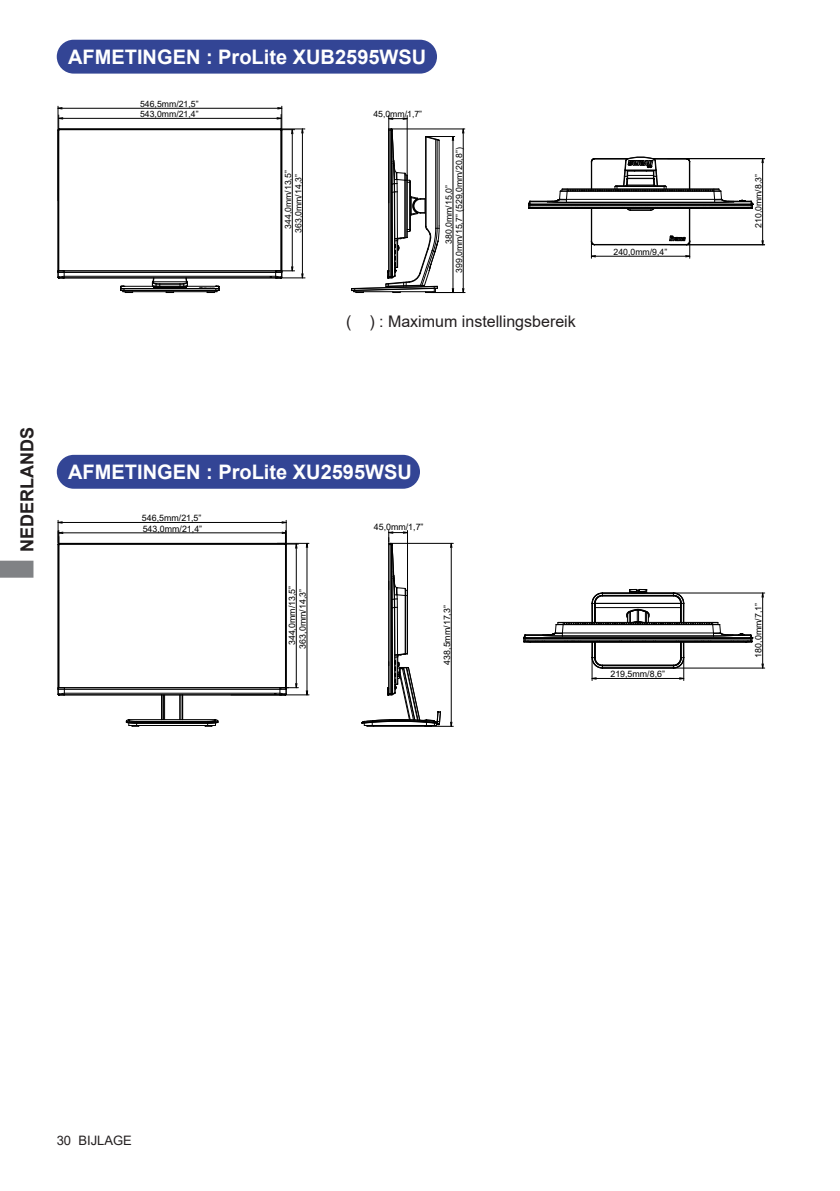
<style>
.page{position:relative;width:840px;height:1191px;background:#fff}
.page>*{position:absolute;margin:0;border:0;box-sizing:border-box;transform-origin:0 0}
.t1{font:700 20px "Arial";color:#fff}
.t2{font:700 18px "Arial";color:#231f20}
.t3{font:16px "Arial";color:#231f20}
.t4{font:13px "Arial";color:#231f20}
.t5{font:8.8px/10px "Arial";color:#000}
.t6{font:8.6px "Arial";color:#000}
</style>
<div class="page">
<svg style="left:0;top:560px;width:33px;height:17px"></svg>
<div style="left:58px;top:456px;width:361px;height:32px;background:#334595;border-radius:16px"></div>
<div style="left:57px;top:455px;width:363px;height:34px;border:2px solid #334595;border-radius:16px"></div>
<div style="left:58px;top:41px;width:378px;height:32px;background:#334595;border-radius:16px"></div>
<div style="left:57px;top:40px;width:380px;height:34px;border:2px solid #334595;border-radius:16px"></div>
<hr style="left:58px;top:130px;width:1px;height:141px;background:#000">
<hr style="left:123px;top:291px;width:94px;height:1px;background:#000">
<hr style="left:124px;top:290px;width:92px;height:1px;background:#000">
<hr style="left:124px;top:288px;width:92px;height:1px;background:#000">
<hr style="left:186px;top:286px;width:30px;height:1px;background:#000">
<hr style="left:64px;top:277px;width:211px;height:1px;background:#000">
<hr style="left:64px;top:276px;width:211px;height:1px;background:#000">
<hr style="left:58px;top:272px;width:223px;height:1px;background:#000">
<hr style="left:64px;top:270px;width:211px;height:1px;background:#000">
<hr style="left:280px;top:130px;width:1px;height:141px;background:#000">
<hr style="left:281px;top:130px;width:1px;height:141px;background:#000">
<hr style="left:59px;top:129px;width:221px;height:1px;background:#000">
<hr style="left:590px;top:208px;width:1px;height:33px;background:#000">
<hr style="left:591px;top:208px;width:1px;height:33px;background:#000">
<hr style="left:594px;top:244px;width:92px;height:1px;background:#000">
<hr style="left:688px;top:208px;width:1px;height:33px;background:#000">
<hr style="left:689px;top:208px;width:1px;height:33px;background:#000">
<svg style="left:199px;top:286px;width:20px;height:7px"></svg>
<svg style="left:58px;top:270px;width:7px;height:9px"></svg>
<svg style="left:120px;top:277px;width:68px;height:16px"></svg>
<svg style="left:528px;top:156px;width:224px;height:55px"></svg>
<hr style="left:761px;top:159px;width:1px;height:86px;background:#000">
<hr style="left:406px;top:115px;width:1px;height:66px;background:#000">
<hr style="left:388px;top:115px;width:1px;height:88px;background:#000">
<svg style="left:388px;top:118px;width:20px;height:2px"></svg>
<hr style="left:391px;top:129px;width:73px;height:1px;background:#000">
<svg style="left:668px;top:235px;width:23px;height:23px"></svg>
<svg style="left:590px;top:240px;width:5px;height:18px"></svg>
<hr style="left:591px;top:256px;width:98px;height:1px;background:#000">
<hr style="left:58px;top:106px;width:1px;height:95px;background:#000">
<hr style="left:58px;top:108px;width:223px;height:1px;background:#000">
<svg style="left:57px;top:115px;width:6px;height:16px"></svg>
<hr style="left:59px;top:118px;width:222px;height:1px;background:#000">
<hr style="left:275px;top:277px;width:30px;height:1px;background:#000">
<hr style="left:302px;top:129px;width:1px;height:149px;background:#000">
<svg style="left:270px;top:266px;width:24px;height:13px"></svg>
<svg style="left:276px;top:106px;width:29px;height:28px"></svg>
<hr style="left:292px;top:130px;width:1px;height:141px;background:#000">
<hr style="left:462px;top:129px;width:1px;height:164px;background:#000">
<svg style="left:351px;top:129px;width:104px;height:165px"></svg>
<hr style="left:431px;top:292px;width:34px;height:1px;background:#000">
<hr style="left:667px;top:158px;width:97px;height:1px;background:#000">
<hr style="left:669px;top:244px;width:95px;height:1px;background:#000">
<hr style="left:58px;top:545px;width:1px;height:142px;background:#000">
<hr style="left:129px;top:725px;width:86px;height:1px;background:#000">
<hr style="left:136px;top:723px;width:71px;height:1px;background:#000">
<hr style="left:137px;top:722px;width:70px;height:1px;background:#000">
<hr style="left:136px;top:721px;width:71px;height:1px;background:#000">
<hr style="left:129px;top:719px;width:85px;height:1px;background:#000">
<svg style="left:161px;top:695px;width:4px;height:24px"></svg>
<hr style="left:64px;top:694px;width:216px;height:1px;background:#000">
<hr style="left:64px;top:693px;width:216px;height:1px;background:#000">
<hr style="left:58px;top:689px;width:228px;height:1px;background:#000">
<hr style="left:64px;top:687px;width:216px;height:1px;background:#000">
<svg style="left:179px;top:695px;width:4px;height:24px"></svg>
<hr style="left:285px;top:544px;width:1px;height:144px;background:#000">
<hr style="left:286px;top:544px;width:1px;height:144px;background:#000">
<hr style="left:60px;top:544px;width:224px;height:1px;background:#000">
<hr style="left:59px;top:543px;width:226px;height:1px;background:#000">
<svg style="left:58px;top:687px;width:7px;height:9px"></svg>
<svg style="left:126px;top:719px;width:13px;height:8px"></svg>
<svg style="left:205px;top:719px;width:13px;height:8px"></svg>
<hr style="left:277px;top:543px;width:32px;height:1px;background:#000">
<hr style="left:296px;top:544px;width:1px;height:143px;background:#000">
<hr style="left:59px;top:532px;width:226px;height:1px;background:#000">
<hr style="left:58px;top:522px;width:228px;height:1px;background:#000">
<hr style="left:673px;top:592px;width:91px;height:1px;background:#000">
<hr style="left:673px;top:667px;width:91px;height:1px;background:#000">
<hr style="left:761px;top:593px;width:1px;height:75px;background:#000">
<hr style="left:390px;top:543px;width:63px;height:1px;background:#000">
<hr style="left:373px;top:726px;width:80px;height:1px;background:#000">
<hr style="left:450px;top:543px;width:1px;height:183px;background:#000">
<svg style="left:361px;top:530px;width:80px;height:197px"></svg>
<svg style="left:281px;top:520px;width:17px;height:28px"></svg>
<svg style="left:57px;top:520px;width:6px;height:25px"></svg>
<hr style="left:231px;top:694px;width:78px;height:1px;background:#000">
<hr style="left:306px;top:543px;width:1px;height:152px;background:#000">
<svg style="left:274px;top:683px;width:24px;height:13px"></svg>
<svg style="left:523px;top:589px;width:229px;height:91px"></svg>
<hr style="left:591px;top:678px;width:92px;height:1px;background:#000">
<h1 class="t1" style="left:68px;top:43px;width:359px">AFMETINGEN : ProLite XUB2595WSU</h1>
<p class="t5" style="left:140px;top:99px;width:60px">546,5mm/21,5”<br>543,0mm/21,4”</p>
<p class="t6" style="left:282px;top:229px;width:60px;rotate:-90deg">344,0mm/13,5”</p>
<p class="t6" style="left:292px;top:233px;width:60px;rotate:-90deg">363,0mm/14,3”</p>
<p class="t5" style="left:373px;top:108px;width:50px">45,0mm/1,7”</p>
<p class="t6" style="left:453px;top:273px;width:127px;rotate:-90deg">399,0mm/15,7” (529,0mm/20,8”)</p>
<p class="t6" style="left:443px;top:244px;width:60px;rotate:-90deg">380,0mm/15,0”</p>
<h3 class="t3" style="left:346px;top:310px;width:231px">( ) : Maximum instellingsbereik</h3>
<p class="t5" style="left:613px;top:247px;width:55px">240,0mm/9,4”</p>
<h2 class="t2" style="left:14px;top:551px;width:126px;rotate:-90deg">NEDERLANDS</h2>
<h1 class="t1" style="left:68px;top:458px;width:345px">AFMETINGEN : ProLite XU2595WSU</h1>
<p class="t5" style="left:142px;top:513px;width:61px">546,5mm/21,5”</p>
<p class="t5" style="left:143px;top:523px;width:61px">543,0mm/21,4”</p>
<p class="t5" style="left:373px;top:522px;width:51px">45,0mm/1,7”</p>
<p class="t5" style="left:287px;top:645px;width:61px;rotate:-90deg">344,0mm/13,5”</p>
<p class="t5" style="left:297px;top:648px;width:61px;rotate:-90deg">363,0mm/14,3”</p>
<p class="t5" style="left:442px;top:664px;width:61px;rotate:-90deg">438,5mm/17,3”</p>
<p class="t5" style="left:610px;top:669px;width:56px">219,5mm/8,6”</p>
<p class="t6" style="left:752px;top:228px;width:55px;rotate:-90deg">210,0mm/8,3”</p>
<p class="t5" style="left:753px;top:657px;width:56px;rotate:-90deg">180,0mm/7,1”</p>
<h3 class="t4" style="left:57px;top:1131px;width:77px">30 BIJLAGE</h3>
</div>
